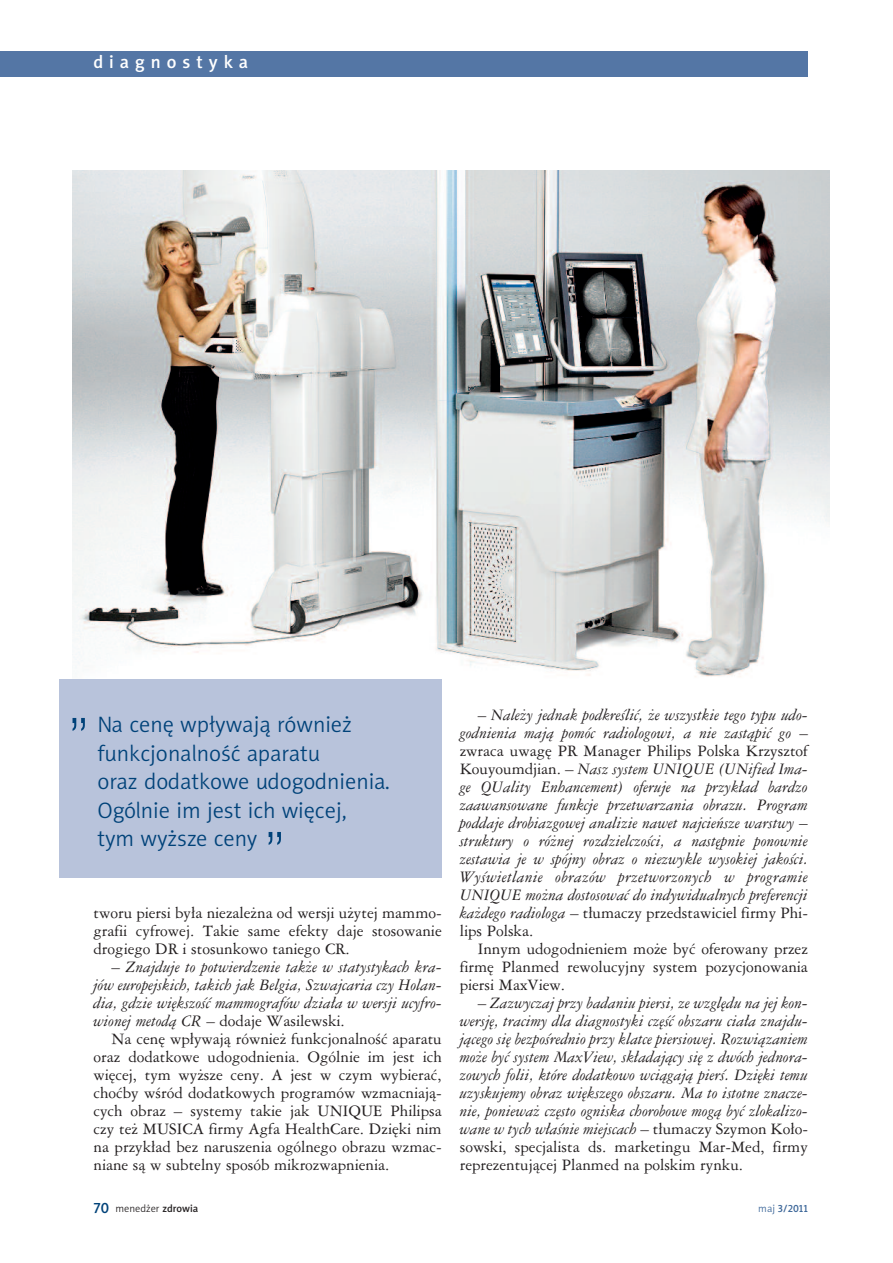
<style>
.page{position:relative;width:893px;height:1263px;background:#fff}
.page>*{position:absolute;margin:0;border:0;box-sizing:border-box;transform-origin:0 0}
.t1{font:52.5px "Swis 721 Lt PL";color:#004279}
.t2{font:22.5px/28.5px "Naomi Sans EFNPS Light";color:#004279}
.t3{font:18px "Naomi Sans EFNPS Medium";letter-spacing:.335em;color:#fff}
.t4{font:italic 15px/18px "Ameri Garmnd PL";color:#231f20;text-align:justify}
.t5{font:15px/18px "Ameri Garmnd PL";color:#231f20;text-align:justify}
.t6{font:10.5px "Naomi Sans EFNPS Light";color:#231f20}
.t7{font:10.5px "Naomi Sans EFNPS Medium";color:#3d6799}
.s1{font-style:normal}
.s2{font-family:"Naomi Sans EFNPS Medium";font-size:15px;color:#004279}
.s3{font-family:"Naomi Sans EFNPS Medium"}
.s4{font-family:"Naomi Sans EFNPS Light"}
</style>
<div class="page">
<div style="left:0;top:51px;width:808px;height:26px;background:#5476a5"></div>
<img style="left:72px;top:170px;width:757px;height:510px">
<div style="left:59px;top:680px;width:383px;height:198px;background:#b8c3db"></div>
<p class="t3" style="left:94px;top:55px;width:156px">diagnostyka</p>
<h1 class="t1" style="left:68px;top:710px;width:24px">”</h1>
<h2 class="t2" style="left:97px;top:712px;width:294px">Na cenę wpływają również funkcjonalność aparatu<br>oraz dodatkowe udogodnienia.<br>Ogólnie im jest ich więcej,<br>tym wyższe ceny</h2>
<h1 class="t1" style="left:264px;top:824px;width:24px">”</h1>
<p class="t5" style="left:94px;top:904px;width:350px">tworu piersi była niezależna od wersji użytej mammo&shy;grafii cyfrowej. Takie same efekty daje stosowanie drogiego DR i stosunkowo taniego CR.</p>
<p class="t4" style="left:94px;top:958px;width:350px;text-indent:18px"><span class="s1">–</span> Znajduje to potwierdzenie także w statystykach kra&shy;jów europejskich, takich jak Belgia, Szwajcaria czy Holan&shy;dia, gdzie większość mammografów działa w wersji ucyfro&shy;wionej metodą CR <span class="s1">– dodaje Wasilewski.</span></p>
<p class="t5" style="left:94px;top:1030px;width:350px;text-indent:18px">Na cenę wpływają również funkcjonalność aparatu oraz dodatkowe udogodnienia. Ogólnie im jest ich więcej, tym wyższe ceny. A jest w czym wybierać, choćby wśród dodatkowych programów wzmacniają&shy;cych obraz – systemy takie jak UNIQUE Philipsa czy też MUSICA firmy Agfa HealthCare. Dzięki nim na przykład bez naruszenia ogólnego obrazu wzmac&shy;niane są w subtelny sposób mikrozwapnienia.</p>
<p class="t4" style="left:460px;top:706px;width:350px;text-indent:18px"><span class="s1">–</span> Należy jednak podkreślić, że wszystkie tego typu udo&shy;godnienia mają pomóc radiologowi, a nie zastąpić go <span class="s1">– zwraca uwagę PR Manager Philips Polska Krzysztof Kouyoumdjian. –</span> Nasz system UNIQUE (UNified Ima&shy;ge QUality Enhancement) oferuje na przykład bardzo zaawansowane funkcje przetwarzania obrazu. Program poddaje drobiazgowej analizie nawet najcieńsze warstwy – struktury o różnej rozdzielczości, a następnie ponownie zestawia je w spójny obraz o niezwykle wysokiej jakości.<br>Wyświetlanie obrazów przetworzonych w programie UNIQUE można dostosować do indywidualnych preferencji każdego radiologa <span class="s1">– tłumaczy przedstawiciel firmy Phi&shy;lips Polska.</span></p>
<p class="t5" style="left:460px;top:940px;width:350px;text-indent:18px">Innym udogodnieniem może być oferowany przez firmę Planmed rewolucyjny system pozycjonowania piersi MaxView.</p>
<p class="t4" style="left:460px;top:994px;width:350px;text-indent:18px"><span class="s1">–</span> Zazwyczaj przy badaniu piersi, ze względu na jej kon&shy;wersję, tracimy dla diagnostyki część obszaru ciała znajdu&shy;jącego się bezpośrednio przy klatce piersiowej. Rozwiązaniem może być system MaxView, składający się z dwóch jednora&shy;zowych folii, które dodatkowo wciągają pierś. Dzięki temu uzyskujemy obraz większego obszaru. Ma to istotne znacze&shy;nie, ponieważ często ogniska chorobowe mogą być zlokalizo&shy;wane w tych właśnie miejscach <span class="s1">– tłumaczy Szymon Koło&shy;sowski, specjalista ds. marketingu Mar-Med, firmy reprezentującej Planmed na polskim rynku.</span></p>
<p class="t6" style="left:94px;top:1204px;width:106px"><span class="s2">70</span> menedżer <span class="s3">zdrowia</span></p>
<p class="t7" style="left:758px;top:1204px;width:51px"><span class="s4">maj</span> 3/2011</p>
</div>
